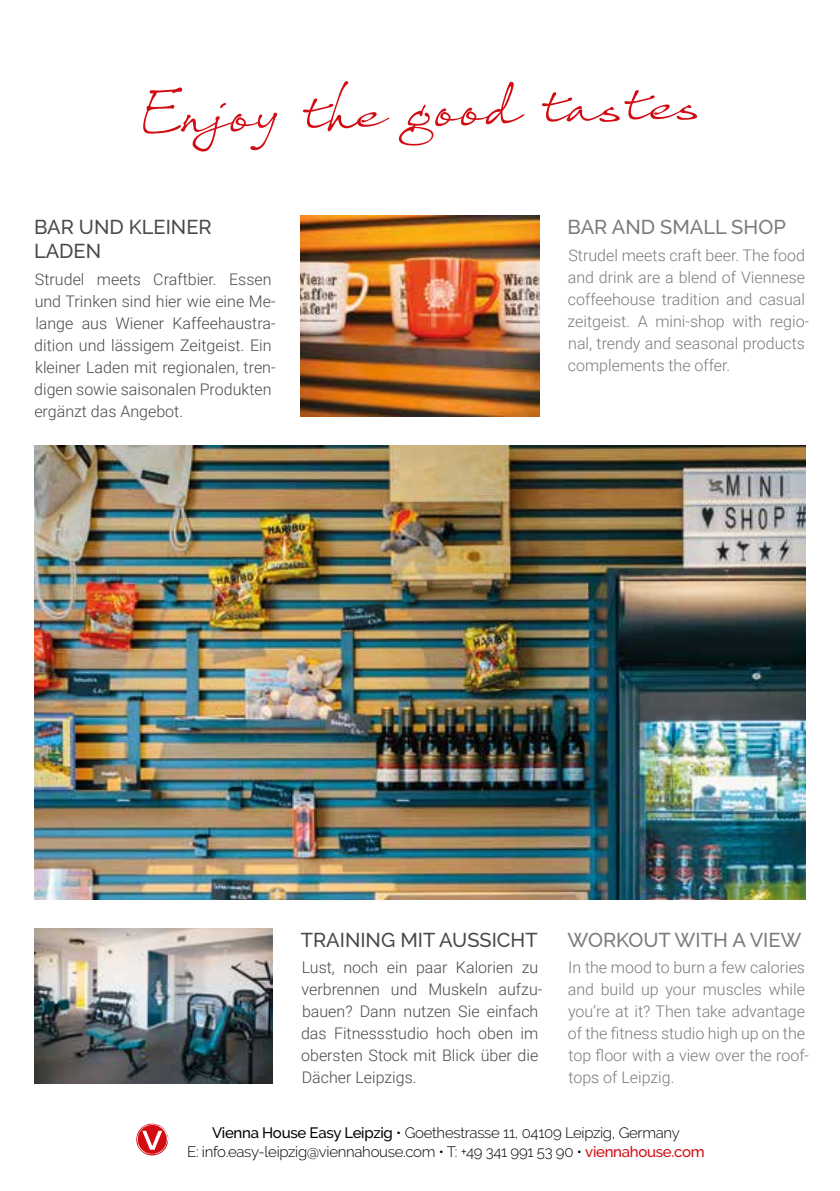
<style>
.page{position:relative;width:840px;height:1191px;background:#fff}
.page>*{position:absolute;margin:0;border:0;box-sizing:border-box;transform-origin:0 0}
.t1{font:60.4px "Thought";color:#d20a11}
.t2{font:500 20px/24px "Raleway";color:#4a4a49}
.t3{font:500 20px "Raleway";color:#7c7b7b}
.t4{font:300 16px/22px "Roboto";color:#4a4a49}
.t5{font:300 16px/22px "Roboto";color:#7c7b7b}
.t6{font:300 15px/19px "Raleway";letter-spacing:-.02em;color:#000;text-align:center}
.s1{font-weight:500}
.s2{font-weight:500;color:#d20a11}
</style>
<div class="page">
<svg style="left:136px;top:1123px;width:33px;height:32px"></svg>
<img style="left:34px;top:445px;width:771px;height:455px">
<img style="left:300px;top:215px;width:239px;height:202px">
<img style="left:34px;top:928px;width:238px;height:155px">
<h1 class="t1" style="left:137px;top:81px;width:564px;rotate:-2deg">Enjoy the good tastes</h1>
<p class="t2" style="left:34px;top:215px;width:179px">BAR UND KLEINER<br>LADEN</p>
<p class="t4" style="left:34px;top:267px;width:243px">Strudel meets Craftbier. Essen und Trinken sind hier wie eine Me&shy;lange aus Wiener Kaffeehaustra&shy;dition und lässigem Zeitgeist. Ein kleiner Laden mit regionalen, tren&shy;digen sowie saisonalen Produkten ergänzt das Angebot.</p>
<p class="t3" style="left:567px;top:216px;width:219px">BAR AND SMALL SHOP</p>
<p class="t5" style="left:567px;top:243px;width:243px">Strudel meets craft beer. The food and drink are a blend of Viennese coffeehouse tradition and casual zeitgeist. A mini-shop with regio&shy;nal, trendy and seasonal products complements the offer.</p>
<p class="t2" style="left:300px;top:928px;width:238px">TRAINING MIT AUSSICHT</p>
<p class="t4" style="left:301px;top:956px;width:243px">Lust, noch ein paar Kalorien zu verbrennen und Muskeln aufzu&shy;bauen? Dann nutzen Sie einfach das Fitnessstudio hoch oben im obersten Stock mit Blick über die<br>Dächer Leipzigs.</p>
<p class="t3" style="left:567px;top:928px;width:235px">WORKOUT WITH A VIEW</p>
<p class="t5" style="left:567px;top:956px;width:243px">In the mood to burn a few calories and build up your muscles while you’re at it? Then take advantage of the fitness studio high up on the top floor with a view over the roof&shy;tops of Leipzig.</p>
<p class="t6" style="left:187px;top:1123px;width:519px"><span class="s1">Vienna House Easy Leipzig</span> • Goethestrasse 11, 04109 Leipzig, Germany<br>E: info.easy-leipzig@viennahouse.com • T: +49 341 991 53 90 • <span class="s2">viennahouse.com</span></p>
</div>
